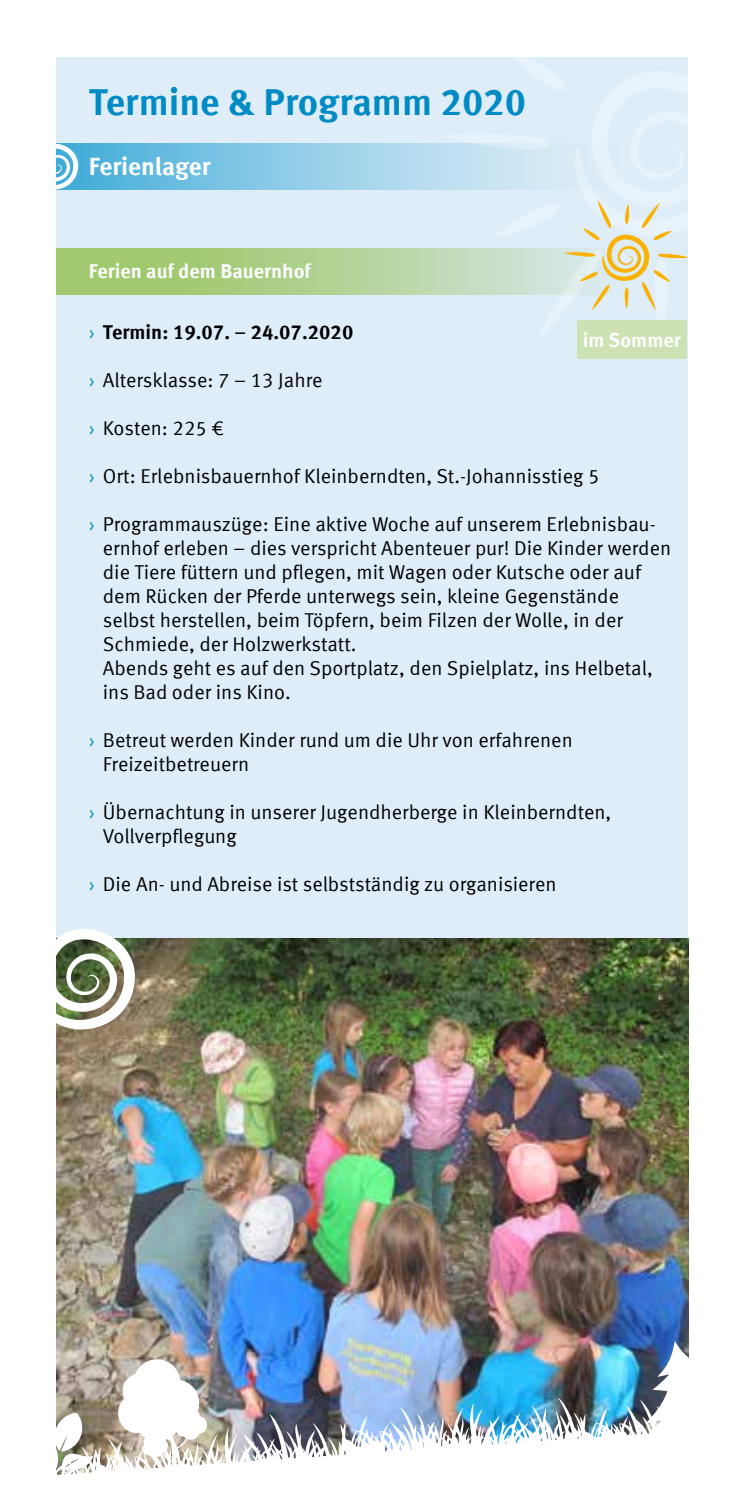
<style>
.page{position:relative;width:745px;height:1489px;background:#fff}
.page>*{position:absolute;margin:0;border:0;box-sizing:border-box;transform-origin:0 0}
.t1{font:700 37.5px "Meta Offc";color:#008bc5}
.t2{font:700 25px "Meta Offc";color:#fff}
.t3{font:20px/24px "Meta Offc Norm";color:#000}
.t4{font:700 20px "Meta Offc";color:#fff}
.t5{font:700 20px "Meta Offc";color:#000}
.s1{font-family:"Meta Offc Norm";font-weight:400;color:#008bc5}
.s2{color:#008bc5}
</style>
<div class="page">
<div style="left:57px;top:57px;width:630px;height:1374px;background:#dfedf8"></div>
<img style="left:57px;top:938px;width:630px;height:403px">
<svg style="left:57px;top:248px;width:386px;height:46px"></svg>
<svg style="left:79px;top:144px;width:364px;height:46px"></svg>
<svg style="left:56px;top:143px;width:23px;height:47px"></svg>
<img style="left:56px;top:1341px;width:633px;height:85px">
<img style="left:56px;top:1426px;width:631px;height:49px">
<svg style="left:56px;top:927px;width:80px;height:102px"></svg>
<svg style="left:443px;top:57px;width:246px;height:281px"></svg>
<div style="left:576px;top:321px;width:110px;height:38px;background:#cde2b2"></div>
<h1 class="t1" style="left:89px;top:80px;width:439px">Termine &amp; Programm 2020</h1>
<p class="t2" style="left:89px;top:151px;width:123px">Ferienlager</p>
<p class="t4" style="left:89px;top:259px;width:223px">Ferien auf dem Bauernhof</p>
<p class="t5" style="left:89px;top:320px;width:266px"><span class="s1">›</span> Termin: 19.07. – 24.07.2020</p>
<p class="t3" style="left:89px;top:368px;width:235px"><span class="s2">›</span> Altersklasse: 7 – 13 Jahre</p>
<p class="t3" style="left:89px;top:416px;width:136px"><span class="s2">›</span> Kosten: 225 €</p>
<p class="t3" style="left:89px;top:464px;width:512px"><span class="s2">›</span> Ort: Erlebnisbauernhof Kleinberndten, St.-Johannisstieg 5</p>
<p class="t3" style="left:103px;top:512px;width:569px;text-indent:-14px"><span class="s2">›</span> Programmauszüge: Eine aktive Woche auf unserem Erlebnisbau&shy;ernhof erleben – dies verspricht Abenteuer pur! Die Kinder werden die Tiere füttern und pflegen, mit Wagen oder Kutsche oder auf dem Rücken der Pferde unterwegs sein, kleine Gegenstände selbst herstellen, beim Töpfern, beim Filzen der Wolle, in der Schmiede, der Holzwerkstatt.<br>Abends geht es auf den Sportplatz, den Spielplatz, ins Helbetal, ins Bad oder ins Kino.</p>
<p class="t3" style="left:103px;top:728px;width:471px;text-indent:-14px"><span class="s2">›</span> Betreut werden Kinder rund um die Uhr von erfahrenen<br>Freizeitbetreuern</p>
<p class="t3" style="left:103px;top:800px;width:509px;text-indent:-14px"><span class="s2">›</span> Übernachtung in unserer Jugendherberge in Kleinberndten,<br>Vollverpflegung</p>
<p class="t3" style="left:89px;top:872px;width:469px"><span class="s2">›</span> Die An- und Abreise ist selbstständig zu organisieren</p>
<p class="t4" style="left:582px;top:328px;width:100px">im Sommer</p>
</div>
